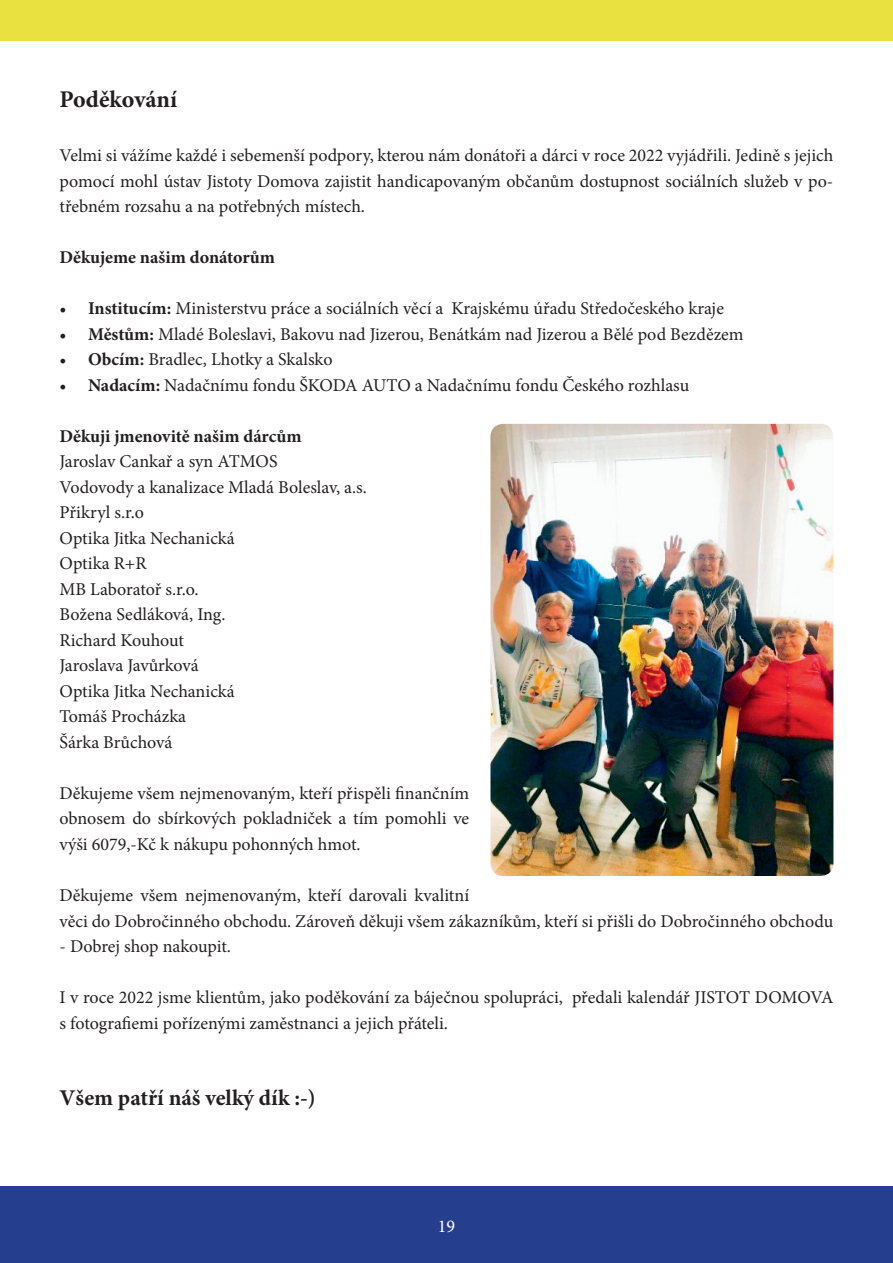
<style>
.page{position:relative;width:893px;height:1263px;background:#fff}
.page>*{position:absolute;margin:0;border:0;box-sizing:border-box;transform-origin:0 0}
.t1{font:700 24px "Minion Pro";color:#231f20}
.t2{font:700 22.5px "Minion Pro";color:#231f20}
.t3{font:18px/25.5px "Minion Pro";color:#231f20}
.t4{font:700 18px "Minion Pro";color:#231f20}
.t5{font:18px "Minion Pro";color:#fff}
.s1{font-weight:700}
</style>
<div class="page">
<div style="left:0;top:1186px;width:893px;height:77px;background:#253f8e"></div>
<div style="left:0;top:0;width:893px;height:40px;background:#e8e13f"></div>
<img style="left:490px;top:424px;width:343px;height:452px">
<h1 class="t1" style="left:60px;top:83px;width:119px">Poděkování</h1>
<p class="t3" style="left:60px;top:143px;width:775px;text-align:justify">Velmi si vážíme každé i sebemenší podpory, kterou nám donátoři a dárci v roce 2022 vyjádřili. Jedině s jejich pomocí mohl ústav Jistoty Domova zajistit handicapovaným občanům dostupnost sociálních služeb v po&shy;třebném rozsahu a na potřebných místech.</p>
<p class="t4" style="left:60px;top:245px;width:217px">Děkujeme našim donátorům</p>
<p class="t3" style="left:60px;top:296px;width:666px">• <span class="s1">Institucím:</span> Ministerstvu práce a sociálních věcí a Krajskému úřadu Středočeského kraje</p>
<p class="t3" style="left:60px;top:321px;width:686px">• <span class="s1">Městům:</span> Mladé Boleslavi, Bakovu nad Jizerou, Benátkám nad Jizerou a Bělé pod Bezdězem</p>
<p class="t3" style="left:60px;top:347px;width:275px">• <span class="s1">Obcím:</span> Bradlec, Lhotky a Skalsko</p>
<p class="t3" style="left:60px;top:372px;width:631px">• <span class="s1">Nadacím:</span> Nadačnímu fondu ŠKODA AUTO a Nadačnímu fondu Českého rozhlasu</p>
<p class="t4" style="left:60px;top:423px;width:244px">Děkuji jmenovitě našim dárcům</p>
<p class="t3" style="left:60px;top:449px;width:309px">Jaroslav Cankař a syn ATMOS<br>Vodovody a kanalizace Mladá Boleslav, a.s.<br>Přikryl s.r.o<br>Optika Jitka Nechanická<br>Optika R+R<br>MB Laboratoř s.r.o.<br>Božena Sedláková, Ing.<br>Richard Kouhout<br>Jaroslava Javůrková<br>Optika Jitka Nechanická<br>Tomáš Procházka<br>Šárka Brůchová</p>
<p class="t3" style="left:60px;top:780px;width:411px;text-align:justify">Děkujeme všem nejmenovaným, kteří přispěli finančním obnosem do sbírkových pokladniček a tím pomohli ve výši 6079,-Kč k nákupu pohonných hmot.</p>
<p class="t3" style="left:60px;top:882px;width:775px">Děkujeme všem nejmenovaným, kteří darovali kvalitní<br>věci do Dobročinného obchodu. Zároveň děkuji všem zákazníkům, kteří si přišli do Dobročinného obchodu</p>
<p class="t3" style="left:60px;top:933px;width:173px">- Dobrej shop nakoupit.</p>
<p class="t3" style="left:60px;top:984px;width:775px">I v roce 2022 jsme klientům, jako poděkování za báječnou spolupráci, předali kalendář JISTOT DOMOVA s fotografiemi pořízenými zaměstnanci a jejich přáteli.</p>
<p class="t2" style="left:60px;top:1082px;width:258px">Všem patří náš velký dík :-)</p>
<p class="t5" style="left:438px;top:1215px;width:19px">19</p>
</div>
